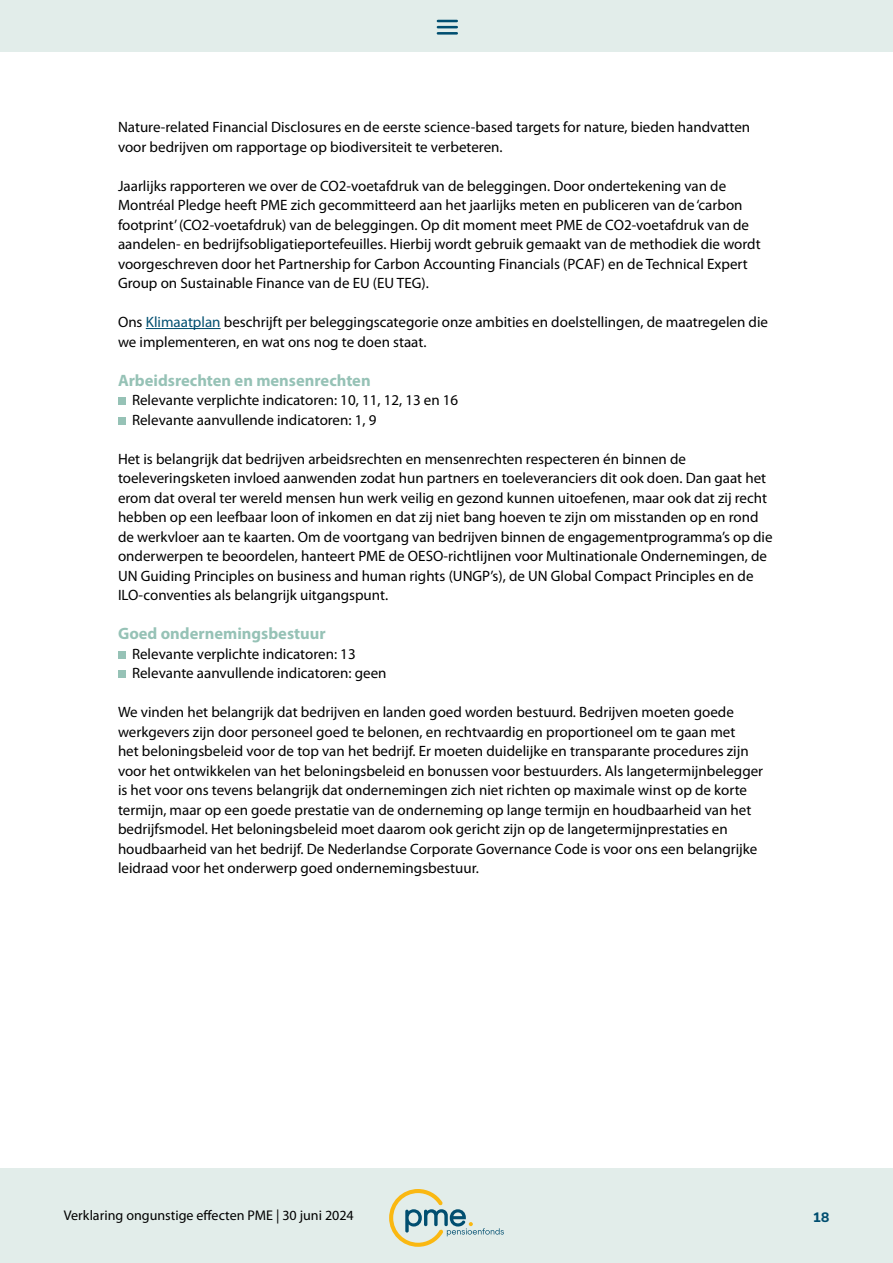
<style>
.page{position:relative;width:893px;height:1263px;background:#fff}
.page>*{position:absolute;margin:0;border:0;box-sizing:border-box;transform-origin:0 0}
.t1{font:700 16.5px "Myriad Pro";color:#96c2b6}
.t2{font:15px/19.5px "Myriad Pro";color:#000}
.t3{font:14.1px "Myriad Pro";color:#000}
.t4{font:800 13.65px "Nunito Sans";color:#004e70}
.s1{color:#004e70}
</style>
<div class="page">
<div style="left:0;top:0;width:893px;height:51px;background:#e2edea"></div>
<svg style="left:438px;top:20px;width:19px;height:8px"></svg>
<hr style="left:438px;top:32px;width:19px;height:3px;background:#004e70">
<div style="left:0;top:1169px;width:893px;height:94px;background:#e2edea"></div>
<svg style="left:389px;top:1189px;width:115px;height:58px"></svg>
<hr style="left:146px;top:328px;width:75px;height:1px;background:#004e70">
<div style="left:118px;top:397px;width:8px;height:8px;background:#96c2b6"></div>
<div style="left:118px;top:417px;width:8px;height:7px;background:#96c2b6"></div>
<div style="left:118px;top:651px;width:8px;height:7px;background:#96c2b6"></div>
<div style="left:118px;top:670px;width:8px;height:8px;background:#96c2b6"></div>
<p class="t2" style="left:118px;top:117px;width:634px">Nature-related Financial Disclosures en de eerste science-based targets for nature, bieden handvatten voor bedrijven om rapportage op biodiversiteit te verbeteren.</p>
<p class="t2" style="left:118px;top:175px;width:644px">Jaarlijks rapporteren we over de CO2-voetafdruk van de beleggingen. Door ondertekening van de Montréal Pledge heeft PME zich gecommitteerd aan het jaarlijks meten en publiceren van de ‘carbon footprint’ (CO2-voetafdruk) van de beleggingen. Op dit moment meet PME de CO2-voetafdruk van de aandelen- en bedrijfsobligatieportefeuilles. Hierbij wordt gebruik gemaakt van de methodiek die wordt voorgeschreven door het Partnership for Carbon Accounting Financials (PCAF) en de Technical Expert Group on Sustainable Finance van de EU (EU TEG).</p>
<p class="t2" style="left:118px;top:312px;width:652px">Ons <span class="s1">Klimaatplan</span> beschrijft per beleggingscategorie onze ambities en doelstellingen, de maatregelen die we implementeren, en wat ons nog te doen staat.</p>
<p class="t1" style="left:118px;top:369px;width:254px">Arbeidsrechten en mensenrechten</p>
<p class="t2" style="left:132px;top:390px;width:328px">Relevante verplichte indicatoren: 10, 11, 12, 13 en 16<br>Relevante aanvullende indicatoren: 1, 9</p>
<p class="t2" style="left:118px;top:448px;width:656px">Het is belangrijk dat bedrijven arbeidsrechten en mensenrechten respecteren én binnen de toeleveringsketen invloed aanwenden zodat hun partners en toeleveranciers dit ook doen. Dan gaat het erom dat overal ter wereld mensen hun werk veilig en gezond kunnen uitoefenen, maar ook dat zij recht hebben op een leefbaar loon of inkomen en dat zij niet bang hoeven te zijn om misstanden op en rond de werkvloer aan te kaarten. Om de voortgang van bedrijven binnen de engagementprogramma’s op die onderwerpen te beoordelen, hanteert PME de OESO-richtlijnen voor Multinationale Ondernemingen, de UN Guiding Principles on business and human rights (UNGP’s), de UN Global Compact Principles en de ILO-conventies als belangrijk uitgangspunt.</p>
<p class="t1" style="left:118px;top:623px;width:209px">Goed ondernemingsbestuur</p>
<p class="t2" style="left:132px;top:643px;width:256px">Relevante verplichte indicatoren: 13<br>Relevante aanvullende indicatoren: geen</p>
<p class="t2" style="left:118px;top:702px;width:647px">We vinden het belangrijk dat bedrijven en landen goed worden bestuurd. Bedrijven moeten goede werkgevers zijn door personeel goed te belonen, en rechtvaardig en proportioneel om te gaan met<br>het beloningsbeleid voor de top van het bedrijf. Er moeten duidelijke en transparante procedures zijn voor het ontwikkelen van het beloningsbeleid en bonussen voor bestuurders. Als langetermijnbelegger is het voor ons tevens belangrijk dat ondernemingen zich niet richten op maximale winst op de korte termijn, maar op een goede prestatie van de onderneming op lange termijn en houdbaarheid van het bedrijfsmodel. Het beloningsbeleid moet daarom ook gericht zijn op de langetermijnprestaties en houdbaarheid van het bedrijf. De Nederlandse Corporate Governance Code is voor ons een belangrijke leidraad voor het onderwerp goed ondernemingsbestuur.</p>
<p class="t3" style="left:64px;top:1206px;width:292px">Verklaring ongunstige effecten PME | 30 juni 2024</p>
<p class="t4" style="left:813px;top:1207px;width:18px">18</p>
</div>
